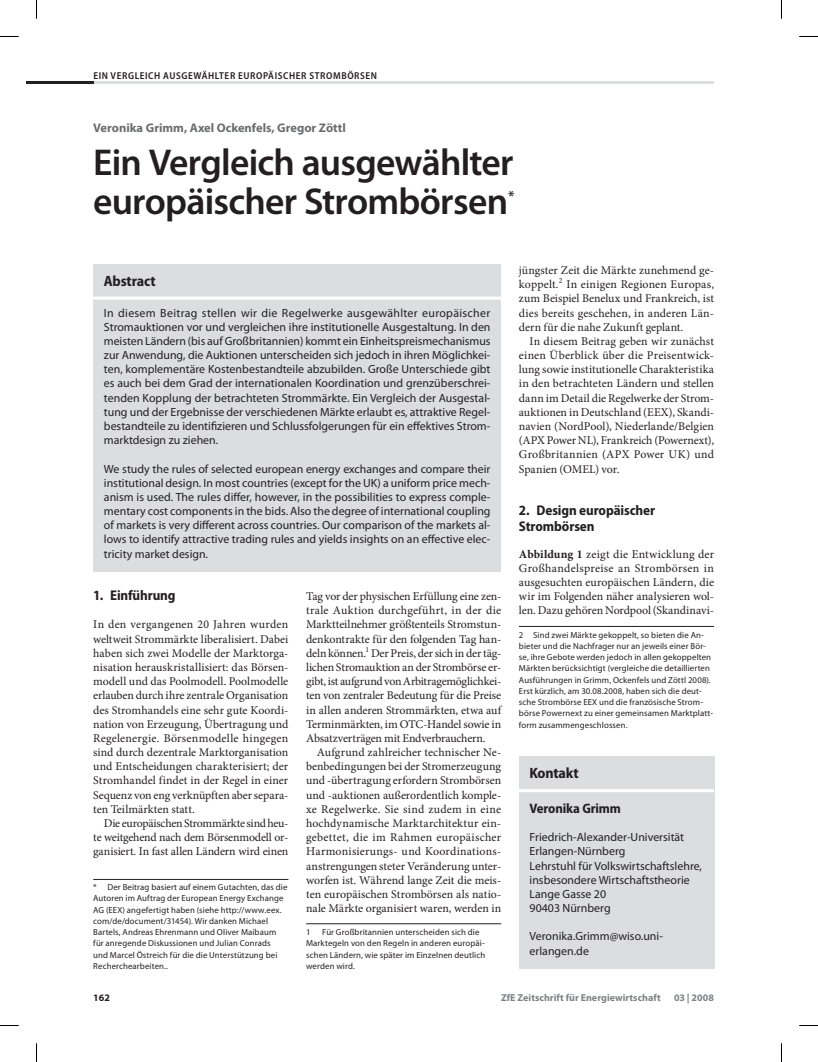
<style>
.page{position:relative;width:818px;height:1062px;background:#fff}
.page>*{position:absolute;margin:0;border:0;box-sizing:border-box;transform-origin:0 0}
.Head_1__Titel{font:600 37.5px/38.8px "Myriad Pro Old Style";letter-spacing:-.02em;color:#231f20}
.Kasten_Titel{font:700 semi-condensed 15px "Myriad Pro";letter-spacing:-.01em;color:#231f20}
.Head_1__Titel-2{font:600 14.62px "Myriad Pro Old Style";color:#231f20}
.Head_2__Zwischenuebe{font:700 semi-condensed 14.12px/15.6px "Myriad Pro";letter-spacing:-.01em;color:#231f20}
.Kasten_Zwischentitel{font:700 semi-condensed 13.75px "Myriad Pro";letter-spacing:-.01em;color:#231f20}
.Autor_vor_Head_1{font:700 12.5px "Myriad Pro";color:#6c6d70}
.Grundtext_mit_Einzug{font:11.88px/14.1px "Minion Pro";letter-spacing:-.01em;color:#231f20;text-align:justify}
.Grundtext_stumpf{font:11.88px/14.1px "Minion Pro";letter-spacing:-.005em;color:#231f20;text-align:justify}
.Abstract{font:11.88px/14.1px "Myriad Pro";color:#231f20;text-align:justify}
.Abstract_engl{font:11.88px/14.1px "Myriad Pro";color:#231f20;text-align:justify}
.Fussnote{font:11.88px/14.1px "Minion Pro";letter-spacing:.005em;color:#231f20;text-align:justify}
.Kasten_Grundtext{font:11.88px/14.1px "Myriad Pro";color:#231f20}
.Kasten_Zwischentitel-2{font:11.88px/13.8px "Myriad Pro";color:#231f20}
.Kolumnentitel{font:600 semi-condensed 10px "Myriad Pro";letter-spacing:.06em;color:#231f20}
.t1{font:700 10px "Myriad Pro";letter-spacing:.005em;color:#808285}
.t2{font:700 10px "Myriad Pro";color:#231f20}
.Fussnote-2{font:8.75px/11.2px "Myriad Pro";letter-spacing:.015em;color:#231f20}
.s1{font-weight:700}
</style>
<div class="page">
<hr style="left:93px;top:81px;width:620px;height:3px;background:#dcdddf">
<hr style="left:26px;top:81px;width:67px;height:3px;background:#231f20">
<div style="left:518px;top:756px;width:195px;height:213px;background:#dcdddf"></div>
<hr style="left:518px;top:789px;width:195px;height:3px;background:#fff">
<div style="left:93px;top:264px;width:408px;height:308px;background:#dcdddf"></div>
<hr style="left:93px;top:296px;width:408px;height:4px;background:#f5f5f5">
<hr style="left:306px;top:923px;width:195px;height:1px;background:#231f20">
<hr style="left:518px;top:626px;width:195px;height:1px;background:#231f20">
<hr style="left:93px;top:879px;width:195px;height:1px;background:#231f20">
<svg style="left:0;top:36px;width:19px;height:1px"></svg>
<svg style="left:799px;top:36px;width:18px;height:1px"></svg>
<svg style="left:0;top:1025px;width:19px;height:1px"></svg>
<svg style="left:799px;top:1025px;width:18px;height:1px"></svg>
<svg style="left:36px;top:0;width:1px;height:19px"></svg>
<svg style="left:36px;top:1043px;width:1px;height:19px"></svg>
<p class="Kolumnentitel" style="left:93px;top:70px;width:284px">EIN VERGLEICH AUSGEWÄHLTER EUROPÄISCHER STROMBÖRSEN</p>
<p class="Autor_vor_Head_1" style="left:93px;top:120px;width:254px">Veronika Grimm, Axel Ockenfels, Gregor Zöttl</p>
<p class="Head_1__Titel" style="left:93px;top:143px;width:422px">Ein Vergleich ausgewählter europäischer Strombörsen</p>
<p class="Head_1__Titel-2" style="left:508px;top:188px;width:8px">*</p>
<p class="Kasten_Titel" style="left:104px;top:272px;width:53px">Abstract</p>
<p class="Abstract" style="left:104px;top:305px;width:388px">In diesem Beitrag stellen wir die Regelwerke ausgewählter europäischer Stromauktionen vor und vergleichen ihre institutionelle Ausgestaltung. In den meisten Ländern (bis auf Großbritannien) kommt ein Einheitspreismechanismus zur Anwendung, die Auktionen unterscheiden sich jedoch in ihren Möglichkei&shy;ten, komplementäre Kostenbestandteile abzubilden. Große Unterschiede gibt es auch bei dem Grad der internationalen Koordination und grenzüberschrei&shy;tenden Kopplung der betrachteten Strommärkte. Ein Vergleich der Ausgestal&shy;tung und der Ergebnisse der verschiedenen Märkte erlaubt es, attraktive Regel&shy;bestandteile zu identifizieren und Schlussfolgerungen für ein effektives Strom&shy;marktdesign zu ziehen.</p>
<p class="Abstract_engl" style="left:104px;top:461px;width:388px">We study the rules of selected european energy exchanges and compare their institutional design. In most countries (except for the UK) a uniform price mech&shy;anism is used. The rules differ, however, in the possibilities to express comple&shy;mentary cost components in the bids. Also the degree of international coupling of markets is very different across countries. Our comparison of the markets al&shy;lows to identify attractive trading rules and yields insights on an effective elec&shy;tricity market design.</p>
<p class="Head_2__Zwischenuebe" style="left:93px;top:587px;width:84px">1. Einführung</p>
<p class="Grundtext_stumpf" style="left:93px;top:617px;width:196px">In den vergangenen 20 Jahren wurden weltweit Strommärkte liberalisiert. Dabei haben sich zwei Modelle der Marktorga&shy;nisation herauskristallisiert: das Börsen&shy;modell und das Poolmodell. Poolmodelle erlauben durch ihre zentrale Organisation des Stromhandels eine sehr gute Koordi&shy;nation von Erzeugung, Übertragung und Regelenergie. Börsenmodelle hingegen sind durch dezentrale Marktorganisation und Entscheidungen charakterisiert; der Stromhandel findet in der Regel in einer Sequenz von eng verknüpften aber separa&shy;ten Teilmärkten statt.</p>
<p class="Grundtext_mit_Einzug" style="left:93px;top:816px;width:196px;text-indent:11px">Die europäischen Strommärkte sind heu&shy;te weitgehend nach dem Börsenmodell or&shy;ganisiert. In fast allen Ländern wird einen</p>
<p class="Fussnote-2" style="left:93px;top:881px;width:195px">* Der Beitrag basiert auf einem Gutachten, das die Autoren im Auftrag der European Energy Exchange AG (EEX) angefertigt haben (siehe http://www.eex. com/de/document/31454). Wir danken Michael Bartels, Andreas Ehrenmann und Oliver Maibaum für anregende Diskussionen und Julian Conrads und Marcel Östreich für die die Unterstützung bei Recherchearbeiten..</p>
<p class="Grundtext_mit_Einzug" style="left:306px;top:589px;width:196px">Tag vor der physischen Erfüllung eine zen&shy;trale Auktion durchgeführt, in der die Marktteilnehmer größtenteils Stromstun&shy;denkontrakte für den folgenden Tag han&shy;deln können.<sup>1</sup> Der Preis, der sich in der täg&shy;lichen Stromauktion an der Strombörse er&shy;gibt, ist aufgrund von Arbitragemöglichkei&shy;ten von zentraler Bedeutung für die Preise in allen anderen Strommärkten, etwa auf Terminmärkten, im OTC-Handel sowie in Absatzverträgen mit Endverbrauchern.</p>
<p class="Grundtext_mit_Einzug" style="left:306px;top:745px;width:196px;text-indent:11px">Aufgrund zahlreicher technischer Ne&shy;benbedingungen bei der Stromerzeugung und -übertragung erfordern Strombörsen und -auktionen außerordentlich komple&shy;xe Regelwerke. Sie sind zudem in eine hochdynamische Marktarchitektur ein&shy;gebettet, die im Rahmen europäischer Harmonisierungs- und Koordinations&shy;anstrengungen steter Veränderung unter&shy;worfen ist. Während lange Zeit die meis&shy;ten europäischen Strombörsen als natio&shy;nale Märkte organisiert waren, werden in</p>
<p class="Fussnote-2" style="left:306px;top:926px;width:6px">1</p>
<p class="Fussnote-2" style="left:306px;top:926px;width:180px;text-indent:16px">Für Großbritannien unterscheiden sich die Marktegeln von den Regeln in anderen europäi&shy;schen Ländern, wie später im Einzelnen deutlich werden wird.</p>
<p class="Fussnote" style="left:518px;top:263px;width:196px">jüngster Zeit die Märkte zunehmend ge&shy;koppelt.<sup>2</sup> In einigen Regionen Europas, zum Beispiel Benelux und Frankreich, ist dies bereits geschehen, in anderen Län&shy;dern für die nahe Zukunft geplant.</p>
<p class="Grundtext_mit_Einzug" style="left:518px;top:334px;width:196px;text-indent:11px">In diesem Beitrag geben wir zunächst einen Überblick über die Preisentwick&shy;lung sowie institutionelle Charakteristika in den betrachteten Ländern und stellen dann im Detail die Regelwerke der Strom&shy;auktionen in Deutschland (EEX), Skandi&shy;navien (NordPool), Niederlande/Belgien (APX Power NL), Frankreich (Powernext), Großbritannien (APX Power UK) und Spanien (OMEL) vor.</p>
<p class="Head_2__Zwischenuebe" style="left:518px;top:502px;width:137px">2. Design europäischer<br>Strombörsen</p>
<p class="Grundtext_stumpf" style="left:518px;top:547px;width:196px"><span class="s1">Abbildung 1</span> zeigt die Entwicklung der Großhandelspreise an Strombörsen in ausgesuchten europäischen Ländern, die wir im Folgenden näher analysieren wol&shy;len. Dazu gehören Nordpool (Skandinavi-</p>
<p class="Fussnote-2" style="left:518px;top:629px;width:195px">2 Sind zwei Märkte gekoppelt, so bieten die An&shy;bieter und die Nachfrager nur an jeweils einer Bör&shy;se, ihre Gebote werden jedoch in allen gekoppelten Märkten berücksichtigt (vergleiche die detaillierten Ausführungen in Grimm, Ockenfels und Zöttl 2008).<br>Erst kürzlich, am 30.08.2008, haben sich die deut&shy;sche Strombörse EEX und die französische Strom&shy;börse Powernext zu einer gemeinsamen Marktplatt&shy;form zusammengeschlossen.</p>
<p class="Kasten_Titel" style="left:529px;top:765px;width:51px">Kontakt</p>
<p class="Kasten_Zwischentitel" style="left:529px;top:800px;width:93px">Veronika Grimm</p>
<p class="Kasten_Zwischentitel-2" style="left:529px;top:830px;width:156px">Friedrich-Alexander-Universität<br>Erlangen-Nürnberg</p>
<p class="Kasten_Grundtext" style="left:529px;top:858px;width:174px">Lehrstuhl für Volkswirtschaftslehre, insbesondere Wirtschaftstheorie</p>
<p class="Kasten_Grundtext" style="left:529px;top:886px;width:78px">Lange Gasse 20</p>
<p class="Kasten_Grundtext" style="left:529px;top:900px;width:82px">90403 Nürnberg</p>
<p class="Kasten_Grundtext" style="left:529px;top:929px;width:134px">Veronika.Grimm@wiso.uni&shy;erlangen.de</p>
<p class="t2" style="left:93px;top:991px;width:18px">162</p>
<p class="t1" style="left:501px;top:991px;width:161px">ZfE Zeitschrift für Energiewirtschaft</p>
<p class="t1" style="left:673px;top:991px;width:41px">03 | 2008</p>
</div>
